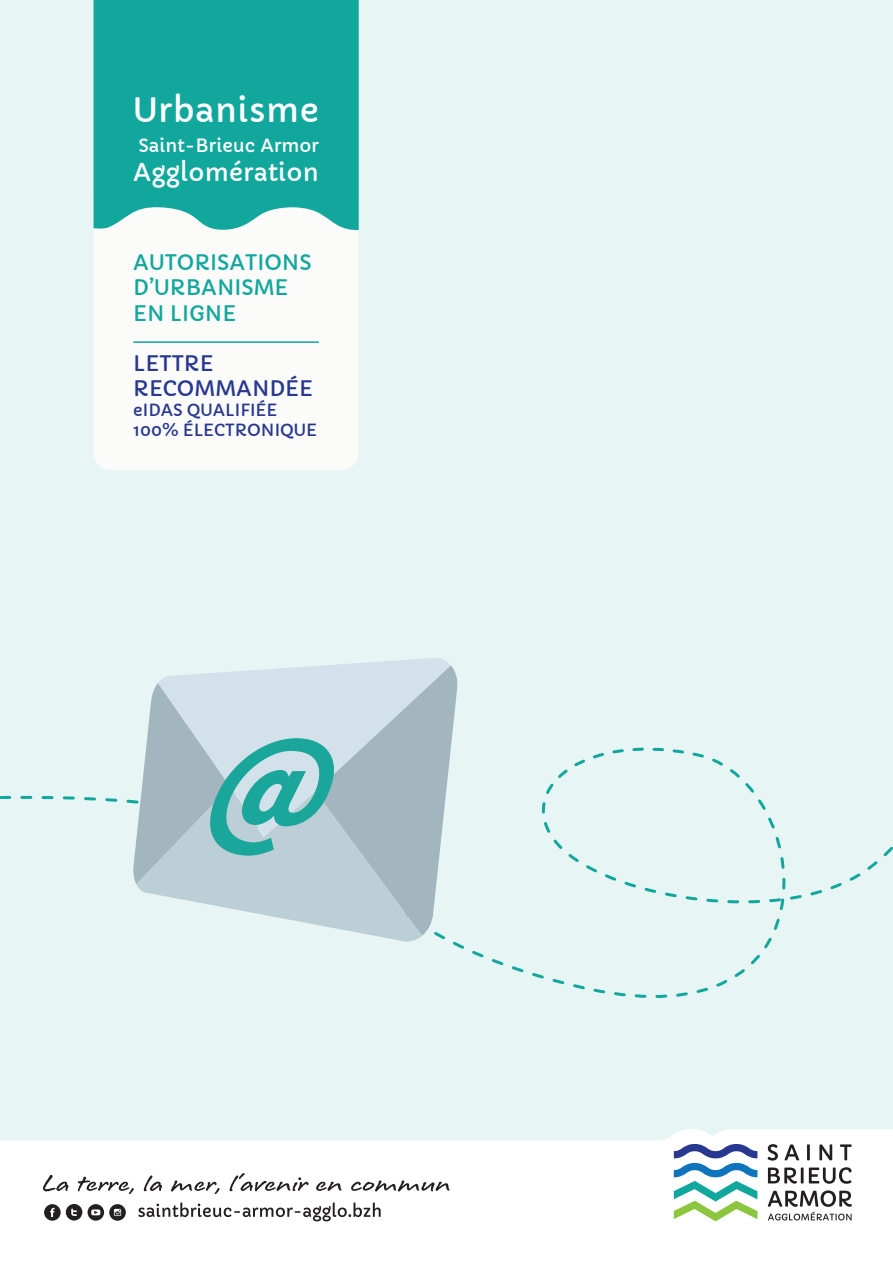
<style>
.page{position:relative;width:893px;height:1263px;background:#fff}
.page>*{position:absolute;margin:0;border:0;box-sizing:border-box;transform-origin:0 0}
.t1{font:33px "Capriola";letter-spacing:.015em;color:#fff}
.t2{font:24.15px "Capriola";letter-spacing:.01em;color:#fff}
.t3{font:21px/25.2px "Capriola";color:#12a79d}
.t4{font:21px/25.2px "Capriola";color:#283890}
.t5{font:18px "Capriola";color:#fff}
.t6{font:16.5px/19.8px "Capriola";color:#283890}
</style>
<div class="page">
<div style="left:0;top:0;width:893px;height:1229px;background:#e7f6f5"></div>
<svg style="left:0;top:1129px;width:893px;height:100px;background:#fbfdfd"></svg>
<svg style="left:768px;top:1144px;width:10px;height:16px"></svg>
<svg style="left:785px;top:1144px;width:14px;height:16px"></svg>
<svg style="left:807px;top:1144px;width:3px;height:16px"></svg>
<svg style="left:819px;top:1144px;width:13px;height:16px"></svg>
<svg style="left:840px;top:1144px;width:12px;height:16px"></svg>
<svg style="left:768px;top:1190px;width:84px;height:30px;background:#b8b7b7"></svg>
<svg style="left:768px;top:1167px;width:83px;height:17px"></svg>
<svg style="left:674px;top:1144px;width:83px;height:77px;background:#aacccd"></svg>
<svg style="left:43px;top:1174px;width:26px;height:17px"></svg>
<svg style="left:78px;top:1176px;width:56px;height:18px"></svg>
<svg style="left:144px;top:1175px;width:18px;height:16px"></svg>
<svg style="left:171px;top:1180px;width:49px;height:14px"></svg>
<svg style="left:230px;top:1172px;width:79px;height:19px;background:#d1d0d0"></svg>
<svg style="left:316px;top:1181px;width:26px;height:10px"></svg>
<svg style="left:351px;top:1180px;width:99px;height:11px"></svg>
<svg style="left:138px;top:1202px;width:243px;height:19px;background:#cecdcd"></svg>
<div style="left:44px;top:1204px;width:17px;height:17px;background:#231f20;border-radius:50%"></div>
<svg style="left:50px;top:1208px;width:5px;height:9px"></svg>
<div style="left:66px;top:1204px;width:16px;height:16px;background:#231f20;border-radius:50%"></div>
<svg style="left:71px;top:1208px;width:6px;height:8px"></svg>
<svg style="left:109px;top:1204px;width:17px;height:17px"></svg>
<svg style="left:114px;top:1209px;width:7px;height:7px"></svg>
<svg style="left:88px;top:1204px;width:16px;height:17px"></svg>
<svg style="left:91px;top:1209px;width:9px;height:6px"></svg>
<div style="left:94px;top:181px;width:265px;height:289px;background:#fbfbfa;border-radius:18px"></div>
<div style="left:94px;top:0;width:265px;height:231px;background:#12a79d"></div>
<hr style="left:133px;top:341px;width:186px;height:2px;background:#12a79d">
<svg style="left:0;top:747px;width:893px;height:244px"></svg>
<svg style="left:337px;top:658px;width:113px;height:7px"></svg>
<svg style="left:133px;top:665px;width:325px;height:277px"></svg>
<h1 class="t1" style="left:133px;top:90px;width:187px">Urbanisme</h1>
<p class="t5" style="left:138px;top:135px;width:182px">Saint-Brieuc Armor</p>
<p class="t2" style="left:133px;top:158px;width:187px">Agglomération</p>
<p class="t3" style="left:133px;top:250px;width:180px">AUTORISATIONS<br>D’URBANISME<br>EN LIGNE</p>
<p class="t4" style="left:133px;top:351px;width:181px">LETTRE<br>RECOMMANDÉE</p>
<p class="t6" style="left:133px;top:400px;width:185px">eIDAS QUALIFIÉE<br>100% ÉLECTRONIQUE</p>
</div>
